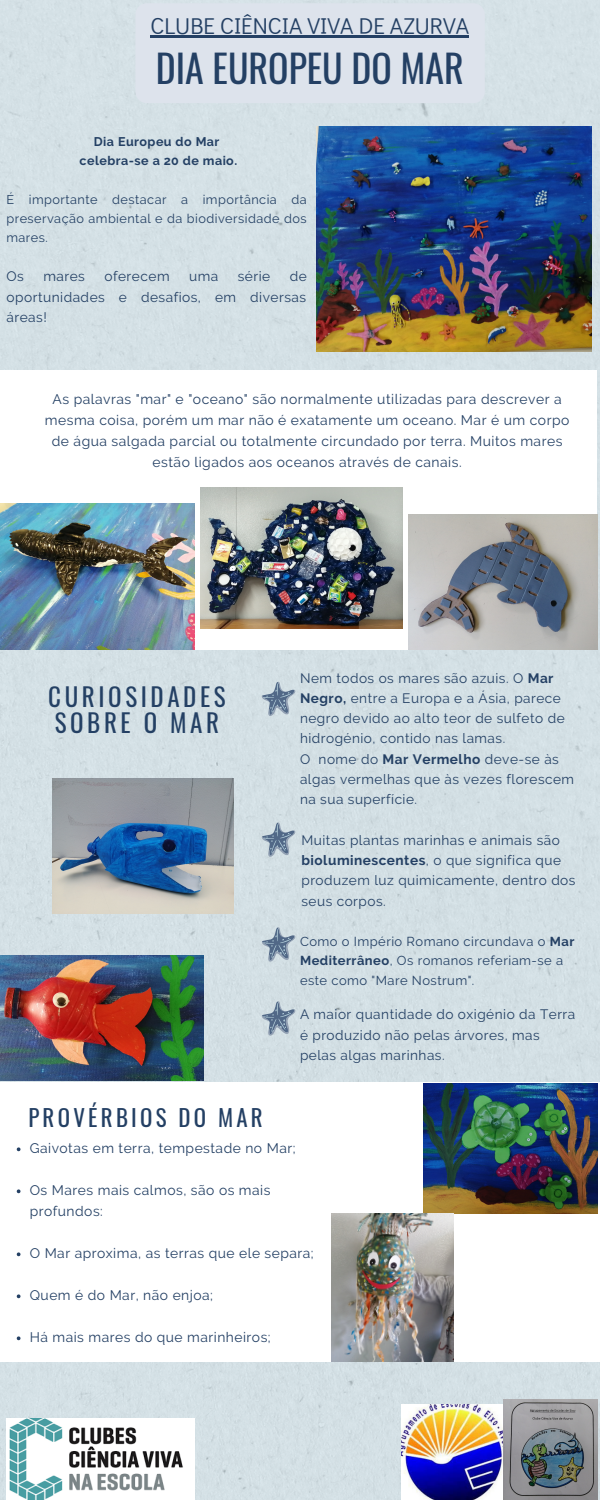
<style>
.page{position:relative;width:600px;height:1500px;background:#d3e0e5}
.page>*{position:absolute;margin:0;border:0;box-sizing:border-box;transform-origin:0 0}
.t1{font:37.9px "Oswald";color:#244064}
.t2{font:25px/25.5px "Oswald";letter-spacing:.145em;color:#244064}
.t3{font:22.9px "Didact Gothic";color:#244064}
.t4{font:22.9px "Oswald";letter-spacing:.145em;color:#244064}
.t5{font:13.9px/21px "Raleway";letter-spacing:.035em;color:#244064;text-align:center}
.t6{font:13.8px/21px "Raleway";letter-spacing:.035em;color:#244064}
.t7{font:13.7px/20.2px "Raleway";letter-spacing:.035em;color:#244064;text-align:justify}
.t8{font:13.6px/20.2px "Raleway";letter-spacing:.035em;color:#244064}
.t9{font:13px/19.5px "Raleway";letter-spacing:.035em;color:#244064}
.t10{font:12.7px/18.8px "Raleway";letter-spacing:.035em;color:#244064;text-align:justify}
.t11{font:700 12.5px "Raleway";letter-spacing:.035em;color:#244064}
.s1{font-weight:700}
</style>
<div class="page">
<div style="left:0;top:370px;width:597px;height:279px;background:#fff"></div>
<img style="left:0;top:956px;width:203px;height:125px">
<svg style="left:262px;top:682px;width:33px;height:34px"></svg>
<svg style="left:262px;top:822px;width:33px;height:35px"></svg>
<svg style="left:262px;top:927px;width:33px;height:35px"></svg>
<svg style="left:262px;top:1001px;width:33px;height:35px"></svg>
<div style="left:0;top:1082px;width:600px;height:280px;background:#fff"></div>
<img style="left:402px;top:1405px;width:101px;height:95px">
<img style="left:503px;top:1400px;width:94px;height:100px">
<img style="left:423px;top:1083px;width:174px;height:131px">
<img style="left:317px;top:126px;width:274px;height:225px">
<img style="left:408px;top:515px;width:190px;height:135px">
<img style="left:53px;top:778px;width:180px;height:136px">
<img style="left:0;top:503px;width:195px;height:147px">
<img style="left:200px;top:488px;width:202px;height:141px">
<img style="left:331px;top:1214px;width:123px;height:148px">
<svg style="left:17px;top:1147px;width:4px;height:4px"></svg>
<svg style="left:17px;top:1189px;width:4px;height:4px"></svg>
<svg style="left:17px;top:1252px;width:4px;height:4px"></svg>
<svg style="left:17px;top:1294px;width:4px;height:4px"></svg>
<svg style="left:17px;top:1336px;width:4px;height:4px"></svg>
<div style="left:135px;top:3px;width:350px;height:100px;background:#dde3ec;border-radius:11px"></div>
<hr style="left:151px;top:36px;width:318px;height:2px;background:#244064">
<img style="left:6px;top:1418px;width:189px;height:82px">
<p class="t3" style="left:151px;top:10px;width:320px">CLUBE CIÊNCIA VIVA DE AZURVA</p>
<p class="t1" style="left:156px;top:39px;width:309px">DIA EUROPEU DO MAR</p>
<p class="t11" style="left:94px;top:135px;width:127px">Dia Europeu do Mar</p>
<p class="t11" style="left:80px;top:153px;width:159px">celebra-se a 20 de maio.</p>
<p class="t10" style="left:6px;top:190px;width:302px">É importante destacar a importância da preservação ambiental e da biodiversidade dos mares.</p>
<p class="t7" style="left:6px;top:266px;width:19px">Os</p>
<p class="t7" style="left:43px;top:266px;width:43px">mares</p>
<p class="t7" style="left:104px;top:266px;width:67px">oferecem</p>
<p class="t7" style="left:189px;top:266px;width:31px">uma</p>
<p class="t7" style="left:238px;top:266px;width:34px">série</p>
<p class="t7" style="left:6px;top:266px;width:302px;text-indent:283px">de oportunidades e desafios, em diversas áreas!</p>
<p class="t5" style="left:45px;top:389px;width:526px">As palavras "mar" e "oceano" são normalmente utilizadas para descrever a mesma coisa, porém um mar não é exatamente um oceano. Mar é um corpo de água salgada parcial ou totalmente circundado por terra. Muitos mares estão ligados aos oceanos através de canais.</p>
<p class="t2" style="left:48px;top:683px;width:179px">CURIOSIDADES<br>SOBRE O MAR</p>
<p class="t4" style="left:28px;top:1100px;width:236px">PROVÉRBIOS DO MAR</p>
<p class="t8" style="left:300px;top:668px;width:266px">Nem todos os mares são azuis. O <span class="s1">Mar Negro,</span> entre a Europa e a Ásia, parece negro devido ao alto teor de sulfeto de hidrogénio, contido nas lamas.</p>
<p class="t8" style="left:300px;top:749px;width:276px">O nome do <span class="s1">Mar Vermelho</span> deve-se às algas vermelhas que às vezes florescem na sua superfície.</p>
<p class="t8" style="left:301px;top:830px;width:276px">Muitas plantas marinhas e animais são <span class="s1">bioluminescentes</span>, o que significa que produzem luz quimicamente, dentro dos seus corpos.</p>
<p class="t9" style="left:300px;top:931px;width:276px">Como o Império Romano circundava o <span class="s1">Mar<br>Mediterrâneo</span>, Os romanos referiam-se a este como "Mare Nostrum".</p>
<p class="t8" style="left:300px;top:1004px;width:277px">A maior quantidade do oxigénio da Terra é produzido não pelas árvores, mas pelas algas marinhas.</p>
<p class="t6" style="left:30px;top:1137px;width:267px">Gaivotas em terra, tempestade no Mar;</p>
<p class="t6" style="left:30px;top:1179px;width:242px">Os Mares mais calmos, são os mais profundos:</p>
<p class="t6" style="left:30px;top:1242px;width:286px">O Mar aproxima, as terras que ele separa;</p>
<p class="t6" style="left:30px;top:1284px;width:185px">Quem é do Mar, não enjoa;</p>
<p class="t6" style="left:30px;top:1326px;width:242px">Há mais mares do que marinheiros;</p>
</div>
